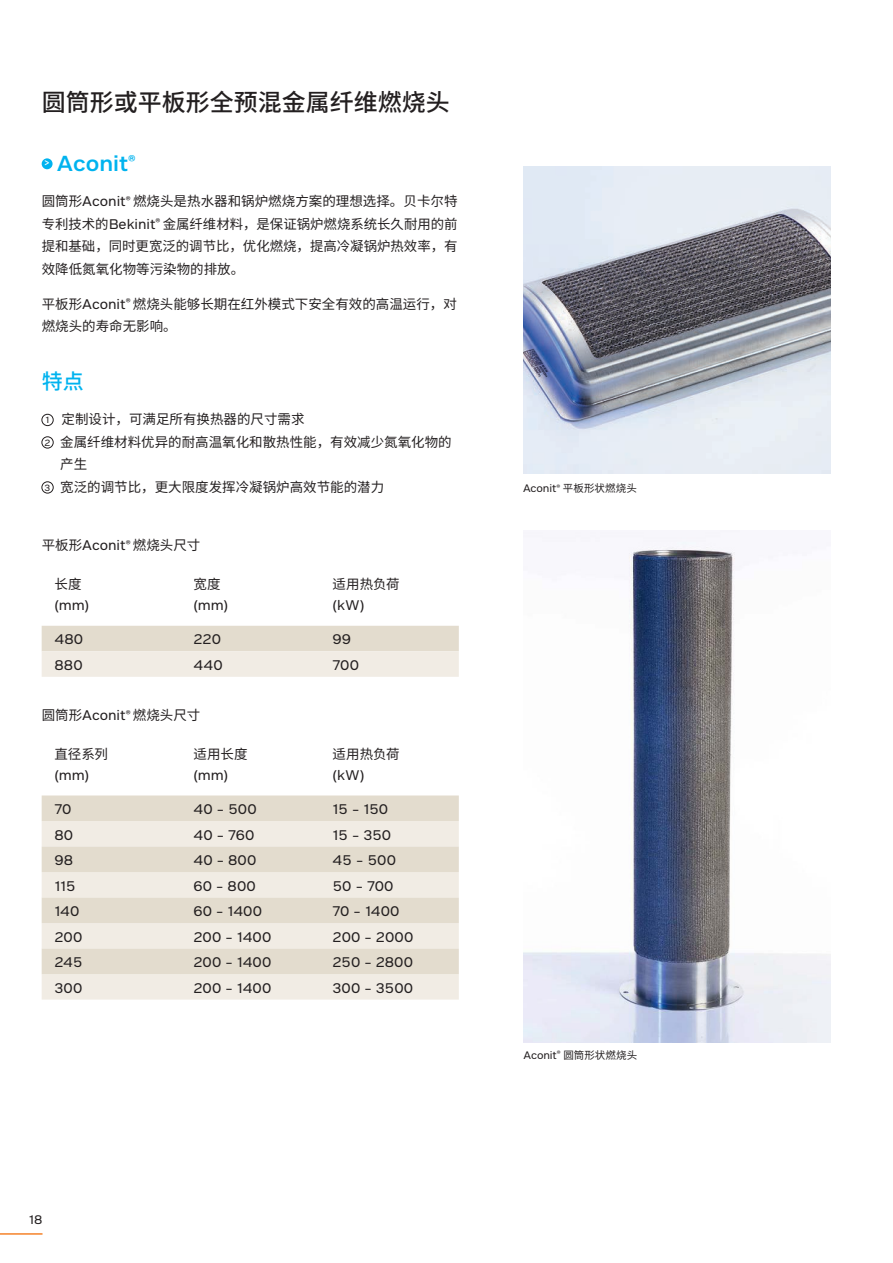
<style>
.page{position:relative;width:893px;height:1263px;background:#fff}
.page>*{position:absolute;margin:0;border:0;box-sizing:border-box;transform-origin:0 0}
.Main_Title{font:500 24px "Noto Sans Hans";color:#231f20}
.Main_Subtitle{font:500 21px "Bekaert Text";color:#00b3ef}
.Main_Body{font:500 21px "Noto Sans Hans";color:#00b3ef}
.Main_Body-2{font:13.5px/22.5px "Noto Sans Hans";color:#231f20}
.Table_Body{font:13.5px "Bekaert Text";letter-spacing:.01em;color:#231f20}
.Table_Header_HOR_1st{font:13.5px "Noto Sans Hans";color:#231f20}
.Table_Header_HOR_2de{font:13.5px "Bekaert Text";letter-spacing:.01em;color:#231f20}
.t1{font:12px "Bekaert Text";color:#231f20}
.Main_Photo_Caption{font:10.5px "Noto Sans Hans";letter-spacing:.005em;color:#231f20}
.t2{font:500 9px "Bekaert Text";color:#fff}
.t3{font:8.7px "Bekaert Text";color:#231f20}
.s1{font-family:"Bekaert Text"}
</style>
<div class="page">
<img style="left:523px;top:166px;width:307px;height:308px">
<div style="left:42px;top:158px;width:11px;height:11px;background:#00b3ef;border-radius:50%"></div>
<div style="left:42px;top:414px;width:11px;height:12px;border:1px solid #231f20;border-radius:50%"></div>
<div style="left:42px;top:437px;width:11px;height:11px;border:1px solid #231f20;border-radius:50%"></div>
<div style="left:42px;top:482px;width:11px;height:11px;border:1px solid #231f20;border-radius:50%"></div>
<svg style="left:42px;top:626px;width:417px;height:51px;background:#eae4d9"></svg>
<div style="left:42px;top:795px;width:417px;height:26px;background:#e3dcce"></div>
<div style="left:42px;top:821px;width:417px;height:178px;background:#f1ece4"></div>
<svg style="left:42px;top:846px;width:417px;height:128px;background:#e8e2d7"></svg>
<img style="left:523px;top:542px;width:307px;height:500px">
<hr style="left:0;top:1233px;width:43px;height:2px;background:#f58229">
<p class="Main_Title" style="left:42px;top:89px;width:410px">圆筒形或平板形全预混金属纤维燃烧头</p>
<p class="t2" style="left:45px;top:157px;width:7px">&gt;</p>
<p class="Main_Subtitle" style="left:57px;top:150px;width:80px">Aconit<sup>®</sup></p>
<p class="Main_Body-2" style="left:42px;top:190px;width:417px;text-align:justify">圆筒形<span class="s1">Aconit</span><sup>®</sup> 燃烧头是热水器和锅炉燃烧方案的理想选择。贝卡尔特专利技术的<span class="s1">Bekinit</span><sup>®</sup> 金属纤维材料，是保证锅炉燃烧系统长久耐用的前提和基础，同时更宽泛的调节比，优化燃烧，提高冷凝锅炉热效率，有效降低氮氧化物等污染物的排放。</p>
<p class="Main_Body-2" style="left:42px;top:293px;width:417px">平板形<span class="s1">Aconit</span><sup>®</sup> 燃烧头能够长期在红外模式下安全有效的高温运行，对燃烧头的寿命无影响。</p>
<p class="Main_Body" style="left:42px;top:369px;width:43px">特点</p>
<p class="t3" style="left:45px;top:415px;width:5px">1</p>
<p class="Main_Body-2" style="left:62px;top:408px;width:244px">定制设计，可满足所有换热器的尺寸需求</p>
<p class="t3" style="left:44px;top:437px;width:7px">2</p>
<p class="Main_Body-2" style="left:60px;top:431px;width:393px">金属纤维材料优异的耐高温氧化和散热性能，有效减少氮氧化物的产生</p>
<p class="t3" style="left:44px;top:482px;width:7px">3</p>
<p class="Main_Body-2" style="left:53px;top:476px;width:332px">ﾠ宽泛的调节比，更大限度发挥冷凝锅炉高效节能的潜力</p>
<p class="Table_Header_HOR_1st" style="left:42px;top:538px;width:160px">平板形<span class="s1">Aconit</span><sup>®</sup> 燃烧头尺寸</p>
<p class="Table_Header_HOR_1st" style="left:54px;top:577px;width:29px">长度</p>
<p class="Table_Header_HOR_1st" style="left:193px;top:577px;width:29px">宽度</p>
<p class="Table_Header_HOR_1st" style="left:332px;top:577px;width:69px">适用热负荷</p>
<p class="Table_Header_HOR_2de" style="left:54px;top:597px;width:36px">(mm)</p>
<p class="Table_Header_HOR_2de" style="left:193px;top:597px;width:36px">(mm)</p>
<p class="Table_Header_HOR_2de" style="left:332px;top:597px;width:34px">(kW)</p>
<p class="Table_Body" style="left:54px;top:631px;width:30px">480</p>
<p class="Table_Body" style="left:193px;top:631px;width:29px">220</p>
<p class="Table_Body" style="left:332px;top:631px;width:20px">99</p>
<p class="Table_Body" style="left:54px;top:657px;width:30px">880</p>
<p class="Table_Body" style="left:193px;top:657px;width:31px">440</p>
<p class="Table_Body" style="left:332px;top:657px;width:28px">700</p>
<p class="Table_Header_HOR_1st" style="left:42px;top:707px;width:160px">圆筒形<span class="s1">Aconit</span><sup>®</sup> 燃烧头尺寸</p>
<p class="Table_Header_HOR_1st" style="left:54px;top:746px;width:55px">直径系列</p>
<p class="Table_Header_HOR_1st" style="left:193px;top:746px;width:56px">适用长度</p>
<p class="Table_Header_HOR_1st" style="left:332px;top:746px;width:69px">适用热负荷</p>
<p class="Table_Header_HOR_2de" style="left:54px;top:766px;width:36px">(mm)</p>
<p class="Table_Header_HOR_2de" style="left:193px;top:766px;width:36px">(mm)</p>
<p class="Table_Header_HOR_2de" style="left:332px;top:766px;width:34px">(kW)</p>
<p class="Table_Body" style="left:54px;top:801px;width:19px">70</p>
<p class="Table_Body" style="left:193px;top:801px;width:65px">40 – 500</p>
<p class="Table_Body" style="left:332px;top:801px;width:57px">15 – 150</p>
<p class="Table_Body" style="left:54px;top:826px;width:20px">80</p>
<p class="Table_Body" style="left:193px;top:826px;width:63px">40 – 760</p>
<p class="Table_Body" style="left:332px;top:826px;width:60px">15 – 350</p>
<p class="Table_Body" style="left:54px;top:852px;width:20px">98</p>
<p class="Table_Body" style="left:193px;top:852px;width:64px">40 – 800</p>
<p class="Table_Body" style="left:332px;top:852px;width:65px">45 – 500</p>
<p class="Table_Body" style="left:54px;top:877px;width:23px">115</p>
<p class="Table_Body" style="left:193px;top:877px;width:64px">60 – 800</p>
<p class="Table_Body" style="left:332px;top:877px;width:63px">50 – 700</p>
<p class="Table_Body" style="left:54px;top:903px;width:27px">140</p>
<p class="Table_Body" style="left:193px;top:903px;width:70px">60 – 1400</p>
<p class="Table_Body" style="left:332px;top:903px;width:69px">70 – 1400</p>
<p class="Table_Body" style="left:54px;top:928px;width:30px">200</p>
<p class="Table_Body" style="left:193px;top:928px;width:79px">200 – 1400</p>
<p class="Table_Body" style="left:332px;top:928px;width:82px">200 – 2000</p>
<p class="Table_Body" style="left:54px;top:954px;width:30px">245</p>
<p class="Table_Body" style="left:193px;top:954px;width:79px">200 – 1400</p>
<p class="Table_Body" style="left:332px;top:954px;width:82px">250 – 2800</p>
<p class="Table_Body" style="left:54px;top:979px;width:29px">300</p>
<p class="Table_Body" style="left:193px;top:979px;width:79px">200 – 1400</p>
<p class="Table_Body" style="left:332px;top:979px;width:82px">300 – 3500</p>
<p class="t1" style="left:29px;top:1212px;width:15px">18</p>
<p class="Main_Photo_Caption" style="left:523px;top:483px;width:115px"><span class="s1">Aconit</span><sup>®</sup> 平板形状燃烧头</p>
<p class="Main_Photo_Caption" style="left:524px;top:1049px;width:115px"><span class="s1">Aconit</span><sup>®</sup> 圆筒形状燃烧头</p>
</div>
